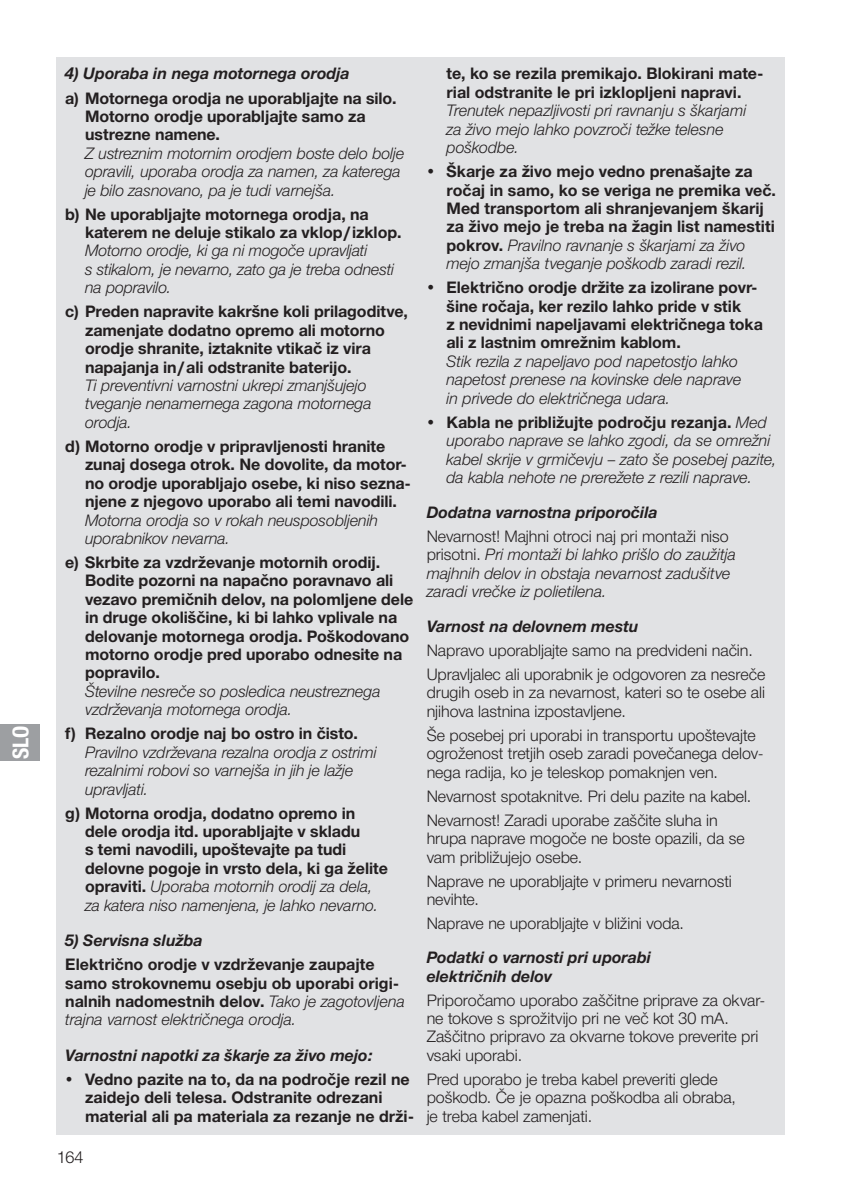
<style>
.page{position:relative;width:842px;height:1191px;background:#fff}
.page>*{position:absolute;margin:0;border:0;box-sizing:border-box;transform-origin:0 0}
.t1{font:700 22px "Gardena Sans Cond";color:#fff}
.t2{font:700 16px/18.4px "Gardena Sans";letter-spacing:-.005em;color:#231f20}
.t3{font:italic 16px/18.4px "Gardena Sans";letter-spacing:-.005em;color:#231f20}
.t4{font:16px/18.4px "Gardena Sans";color:#231f20}
.t5{font:italic 700 16px/18.4px "Gardena Sans";color:#231f20}
.s1{font-weight:400;font-style:italic}
.s2{font-weight:700;font-style:normal}
.s3{font-style:normal}
</style>
<div class="page">
<div style="left:57px;top:57px;width:728px;height:1077px;background:#e1e2e4"></div>
<div style="left:0;top:724px;width:40px;height:36px;background:#9d9fa2"></div>
<h1 class="t1" style="left:5px;top:759px;width:35px;rotate:-90deg">SLO</h1>
<p class="t5" style="left:65px;top:64px;width:286px">4) Uporaba in nega motornega orodja</p>
<p class="t2" style="left:85px;top:88px;width:313px;text-indent:-20px">a) Motornega orodja ne uporabljajte na silo.<br>Motorno orodje uporabljajte samo za ustrezne namene.</p>
<p class="t3" style="left:85px;top:143px;width:321px">Z ustreznim motornim orodjem boste delo bolje opravili, uporaba orodja za namen, za katerega je bilo zasnovano, pa je tudi varnejša.</p>
<p class="t2" style="left:85px;top:204px;width:318px;text-indent:-20px">b) Ne uporabljajte motornega orodja, na katerem ne deluje stikalo za vklop/izklop.</p>
<p class="t3" style="left:85px;top:241px;width:311px">Motorno orodje, ki ga ni mogoče upravljati<br>s stikalom, je nevarno, zato ga je treba odnesti na popravilo.</p>
<p class="t2" style="left:85px;top:301px;width:324px;text-indent:-20px">c) Preden napravite kakršne koli prilagoditve, zamenjate dodatno opremo ali motorno orodje shranite, iztaknite vtikač iz vira napajanja in/ali odstranite baterijo.</p>
<p class="t3" style="left:85px;top:375px;width:288px">Ti preventivni varnostni ukrepi zmanjšujejo tveganje nenamernega zagona motornega orodja.</p>
<p class="t2" style="left:85px;top:436px;width:328px;text-indent:-20px">d) Motorno orodje v pripravljenosti hranite zunaj dosega otrok. Ne dovolite, da motor&shy;no orodje uporabljajo osebe, ki niso sezna&shy;njene z njegovo uporabo ali temi navodili.</p>
<p class="t3" style="left:85px;top:510px;width:295px">Motorna orodja so v rokah neusposobljenih uporabnikov nevarna.</p>
<p class="t2" style="left:85px;top:552px;width:330px;text-indent:-20px">e) Skrbite za vzdrževanje motornih orodij.<br>Bodite pozorni na napačno poravnavo ali vezavo premičnih delov, na polomljene dele in druge okoliščine, ki bi lahko vplivale na delovanje motornega orodja. Poškodovano motorno orodje pred uporabo odnesite na popravilo.</p>
<p class="t3" style="left:85px;top:681px;width:297px">Številne nesreče so posledica neustreznega vzdrževanja motornega orodja.</p>
<p class="t2" style="left:65px;top:723px;width:294px">f) Rezalno orodje naj bo ostro in čisto.</p>
<p class="t3" style="left:85px;top:742px;width:293px">Pravilno vzdrževana rezalna orodja z ostrimi rezalnimi robovi so varnejša in jih je lažje upravljati.</p>
<p class="t2" style="left:85px;top:803px;width:304px;text-indent:-20px">g) Motorna orodja, dodatno opremo in dele orodja itd. uporabljajte v skladu<br>s temi navodili, upoštevajte pa tudi delovne pogoje in vrsto dela, ki ga želite opraviti. <span class="s1">Uporaba motornih orodij za dela, za katera niso namenjena, je lahko nevarno.</span></p>
<p class="t5" style="left:65px;top:930px;width:139px">5) Servisna služba</p>
<p class="t2" style="left:65px;top:954px;width:341px">Električno orodje v vzdrževanje zaupajte samo strokovnemu osebju ob uporabi origi&shy;nalnih nadomestnih delov. <span class="s1">Tako je zagotovljena trajna varnost električnega orodja.</span></p>
<p class="t5" style="left:65px;top:1045px;width:309px">Varnostni napotki za škarje za živo mejo:</p>
<p class="t2" style="left:85px;top:1069px;width:331px;text-indent:-20px">• Vedno pazite na to, da na področje rezil ne zaidejo deli telesa. Odstranite odrezani material ali pa materiala za rezanje ne drži-</p>
<p class="t4" style="left:57px;top:1147px;width:28px">164</p>
<p class="t2" style="left:446px;top:64px;width:317px">te, ko se rezila premikajo. Blokirani mate&shy;rial odstranite le pri izklopljeni napravi.</p>
<p class="t3" style="left:446px;top:101px;width:301px">Trenutek nepazljivosti pri ravnanju s škarjami za živo mejo lahko povzroči težke telesne poškodbe.</p>
<p class="t2" style="left:446px;top:161px;width:331px;text-indent:-20px">• Škarje za živo mejo vedno prenašajte za ročaj in samo, ko se veriga ne premika več.<br>Med transportom ali shranjevanjem škarij za živo mejo je treba na žagin list namestiti pokrov. <span class="s1">Pravilno ravnanje s škarjami za živo mejo zmanjša tveganje poškodb zaradi rezil.</span></p>
<p class="t2" style="left:446px;top:277px;width:318px;text-indent:-20px">• Električno orodje držite za izolirane povr&shy;šine ročaja, ker rezilo lahko pride v stik<br>z nevidnimi napeljavami električnega toka ali z lastnim omrežnim kablom.</p>
<p class="t3" style="left:446px;top:351px;width:296px">Stik rezila z napeljavo pod napetostjo lahko napetost prenese na kovinske dele naprave in privede do električnega udara.</p>
<p class="t3" style="left:446px;top:412px;width:332px;text-indent:-20px"><span class="s2">• Kabla ne približujte področju rezanja.</span> Med uporabo naprave se lahko zgodi, da se omrežni kabel skrije v grmičevju – zato še posebej pazite, da kabla nehote ne prerežete z rezili naprave.</p>
<p class="t5" style="left:427px;top:502px;width:232px">Dodatna varnostna priporočila</p>
<p class="t3" style="left:427px;top:526px;width:311px"><span class="s3">Nevarnost! Majhni otroci naj pri montaži niso prisotni.</span> Pri montaži bi lahko prišlo do zaužitja majhnih delov in obstaja nevarnost zadušitve zaradi vrečke iz polietilena.</p>
<p class="t5" style="left:427px;top:616px;width:213px">Varnost na delovnem mestu</p>
<p class="t4" style="left:427px;top:637px;width:340px;line-height:24px">Napravo uporabljajte samo na predvideni način.<br>Upravljalec ali uporabnik je odgovoren za nesreče</p>
<p class="t4" style="left:427px;top:682px;width:340px">drugih oseb in za nevarnost, kateri so te osebe ali njihova lastnina izpostavljene.</p>
<p class="t4" style="left:427px;top:725px;width:338px">Še posebej pri uporabi in transportu upoštevajte ogroženost tretjih oseb zaradi povečanega delov&shy;nega radija, ko je teleskop pomaknjen ven.</p>
<p class="t4" style="left:427px;top:783px;width:326px;line-height:24px">Nevarnost spotaknitve. Pri delu pazite na kabel.<br>Nevarnost! Zaradi uporabe zaščite sluha in</p>
<p class="t4" style="left:427px;top:828px;width:320px">hrupa naprave mogoče ne boste opazili, da se vam približujejo osebe.</p>
<p class="t4" style="left:427px;top:871px;width:307px">Naprave ne uporabljajte v primeru nevarnosti nevihte.</p>
<p class="t4" style="left:427px;top:913px;width:259px">Naprave ne uporabljajte v bližini voda.</p>
<p class="t5" style="left:427px;top:947px;width:226px">Podatki o varnosti pri uporabi električnih delov</p>
<p class="t4" style="left:427px;top:990px;width:340px">Priporočamo uporabo zaščitne priprave za okvar&shy;ne tokove s sprožitvijo pri ne več kot 30 mA.<br>Zaščitno pripravo za okvarne tokove preverite pri vsaki uporabi.</p>
<p class="t4" style="left:427px;top:1069px;width:311px">Pred uporabo je treba kabel preveriti glede poškodb. Če je opazna poškodba ali obraba, je treba kabel zamenjati.</p>
</div>
